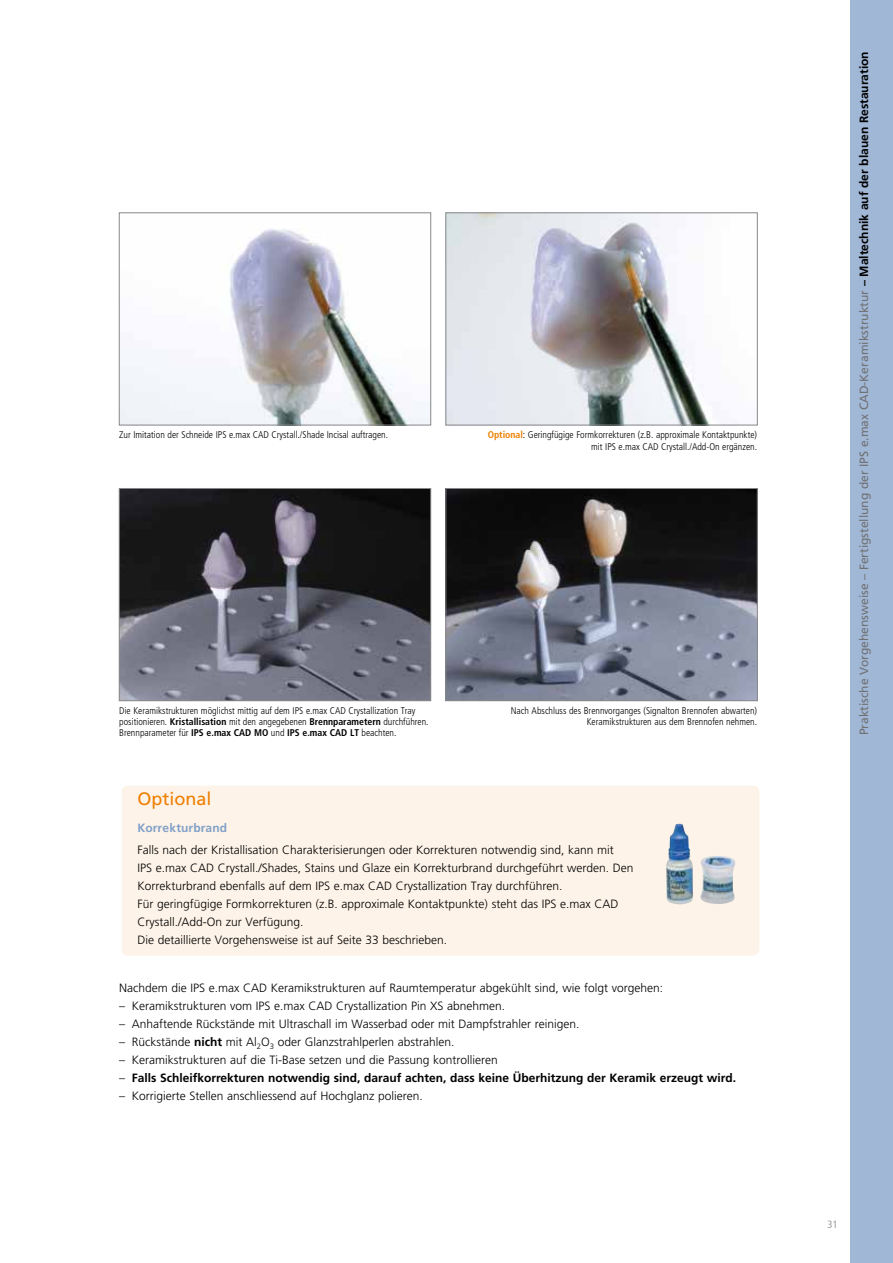
<style>
.page{position:relative;width:893px;height:1263px;background:#fff}
.page>*{position:absolute;margin:0;border:0;box-sizing:border-box;transform-origin:0 0}
.t1{font:18px "Frutiger";color:#ee7f00}
.t2{font:300 12px/18px "Frutiger";color:#000}
.t3{font:12px "Frutiger";color:#707172}
.t4{font:700 12px "Frutiger";color:#000}
.t5{font:700 12px "Frutiger";letter-spacing:.015em;color:#81a1c8}
.t6{font:condensed 10.5px "Frutiger";color:#9c9e9f}
.t7{font:300 condensed 9.75px/11.2px "Frutiger";color:#000;text-align:right}
.s1{font-weight:700;color:#ee7f00}
.s2{font-weight:700}
.s3{font-weight:300}
.s4{font-weight:700;color:#000}
</style>
<div class="page">
<img style="left:121px;top:228px;width:308px;height:195px">
<div style="left:119px;top:213px;width:312px;height:212px;border:1px solid #87888a"></div>
<img style="left:121px;top:490px;width:308px;height:209px">
<div style="left:119px;top:488px;width:312px;height:213px;border:1px solid #87888a"></div>
<img style="left:448px;top:215px;width:273px;height:208px">
<img style="left:448px;top:490px;width:307px;height:209px">
<div style="left:446px;top:488px;width:311px;height:213px;border:1px solid #87888a"></div>
<div style="left:122px;top:786px;width:637px;height:170px;background:#fef3e8;border-radius:6px"></div>
<img style="left:666px;top:824px;width:70px;height:80px">
<div style="left:851px;top:0;width:42px;height:1263px;background:#a1b7d6"></div>
<p class="t7" style="left:119px;top:429px;width:270px">Zur Imitation der Schneide IPS e.max CAD Crystall./Shade Incisal auftragen.</p>
<p class="t7" style="left:488px;top:429px;width:271px"><span class="s1">Optional</span>: Geringfügige Formkorrekturen (z.B. approximale Kontaktpunkte) mit IPS e.max CAD Crystall./Add-On ergänzen.</p>
<p class="t7" style="left:119px;top:705px;width:311px;text-align:left">Die Keramikstrukturen möglichst mittig auf dem IPS e.max CAD Crystallization Tray positionieren. <span class="s2">Kristallisation</span> mit den angegebenen <span class="s2">Brennparametern</span> durchführen.<br>Brennparameter für <span class="s2">IPS e.max CAD MO</span> und <span class="s2">IPS e.max CAD LT</span> beachten.</p>
<p class="t7" style="left:511px;top:705px;width:248px">Nach Abschluss des Brennvorganges (Signalton Brennofen abwarten)<br>Keramikstrukturen aus dem Brennofen nehmen.</p>
<h1 class="t1" style="left:138px;top:788px;width:76px">Optional</h1>
<p class="t5" style="left:138px;top:820px;width:91px">Korrekturbrand</p>
<p class="t2" style="left:138px;top:841px;width:497px">Falls nach der Kristallisation Charakterisierungen oder Korrekturen notwendig sind, kann mit<br>IPS e.max CAD Crystall./Shades, Stains und Glaze ein Korrekturbrand durchgeführt werden. Den Korrekturbrand ebenfalls auf dem IPS e.max CAD Crystallization Tray durchführen.<br>Für geringfügige Formkorrekturen (z.B. approximale Kontaktpunkte) steht das IPS e.max CAD Crystall./Add-On zur Verfügung.<br>Die detaillierte Vorgehensweise ist auf Seite 33 beschrieben.</p>
<p class="t2" style="left:119px;top:979px;width:546px">Nachdem die IPS e.max CAD Keramikstrukturen auf Raumtemperatur abgekühlt sind, wie folgt vorgehen:</p>
<p class="t2" style="left:119px;top:997px;width:388px">– Keramikstrukturen vom IPS e.max CAD Crystallization Pin XS abnehmen.</p>
<p class="t2" style="left:119px;top:1015px;width:462px">– Anhaftende Rückstände mit Ultraschall im Wasserbad oder mit Dampfstrahler reinigen.</p>
<p class="t2" style="left:119px;top:1033px;width:337px">– Rückstände <span class="s2">nicht</span> mit Al<sub>2</sub>O<sub>3</sub> oder Glanzstrahlperlen abstrahlen.</p>
<p class="t2" style="left:119px;top:1051px;width:380px">– Keramikstrukturen auf die Ti-Base setzen und die Passung kontrollieren</p>
<p class="t4" style="left:119px;top:1070px;width:618px"><span class="s3">–</span> Falls Schleifkorrekturen notwendig sind, darauf achten, dass keine Überhitzung der Keramik erzeugt wird.</p>
<p class="t2" style="left:119px;top:1087px;width:305px">– Korrigierte Stellen anschliessend auf Hochglanz polieren.</p>
<p class="t3" style="left:857px;top:735px;width:685px;rotate:-90deg">Praktische Vorgehensweise – Fertigstellung der IPS e.max CAD-Keramikstruktur <span class="s4">– Maltechnik auf der blauen Restauration</span></p>
<p class="t6" style="left:828px;top:1218px;width:12px">31</p>
</div>
